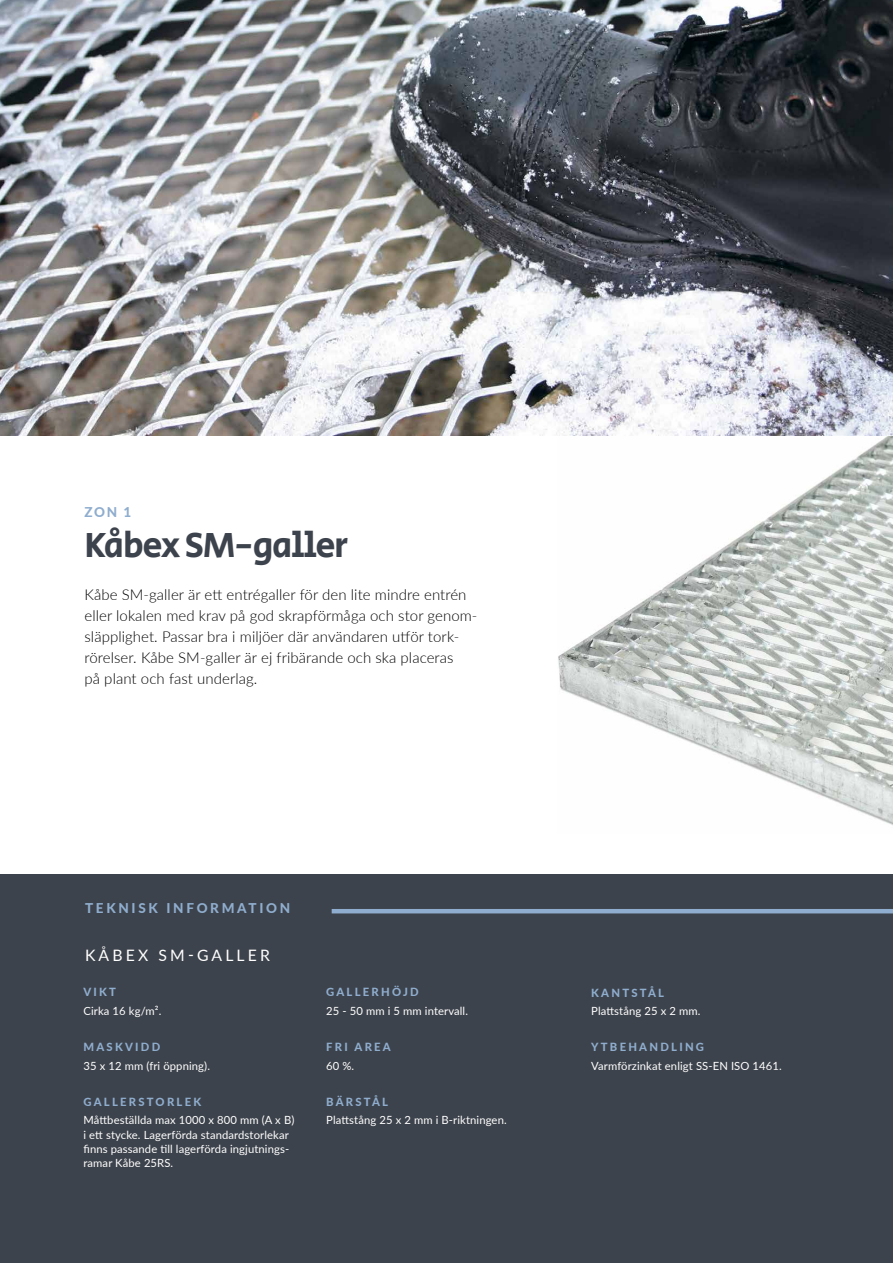
<style>
.page{position:relative;width:893px;height:1263px;background:#fff}
.page>*{position:absolute;margin:0;border:0;box-sizing:border-box;transform-origin:0 0}
.t1{font:36px "Secular One";letter-spacing:-.045em;color:#3d434c}
.t2{font:15.75px "Lato";letter-spacing:.2em;color:#fff}
.t3{font:300 15px/21px "Lato";letter-spacing:.005em;color:#000}
.t4{font:800 13.5px "Lato";letter-spacing:.2em;color:#8fadce}
.t5{font:11.25px/14.2px "Lato";letter-spacing:.01em;color:#fff}
.t6{font:800 11.25px "Lato";letter-spacing:.2em;color:#8fadce}
</style>
<div class="page">
<img style="left:558px;top:436px;width:335px;height:389px">
<img style="left:0;top:0;width:892px;height:436px">
<div style="left:0;top:875px;width:893px;height:388px;background:#3d434c"></div>
<hr style="left:332px;top:909px;width:561px;height:4px;background:#8fadce">
<p class="t4" style="left:85px;top:502px;width:48px">ZON 1</p>
<h1 class="t1" style="left:85px;top:521px;width:266px">Kåbex SM-galler</h1>
<p class="t3" style="left:85px;top:584px;width:394px">Kåbe SM-galler är ett entrégaller för den lite mindre entrén eller lokalen med krav på god skrapförmåga och stor genom&shy;släpplighet. Passar bra i miljöer där användaren utför tork&shy;rörelser. Kåbe SM-galler är ej fribärande och ska placeras<br>på plant och fast underlag.</p>
<p class="t4" style="left:85px;top:898px;width:207px">TEKNISK INFORMATION</p>
<h2 class="t2" style="left:85px;top:944px;width:186px">KÅBEX SM-GALLER</h2>
<p class="t6" style="left:83px;top:984px;width:34px">VIKT</p>
<p class="t5" style="left:83px;top:1003px;width:79px">Cirka 16 kg/m².</p>
<p class="t6" style="left:83px;top:1038px;width:78px">MASKVIDD</p>
<p class="t5" style="left:83px;top:1058px;width:128px">35 x 12 mm (fri öppning).</p>
<p class="t6" style="left:83px;top:1093px;width:119px">GALLERSTORLEK</p>
<p class="t5" style="left:83px;top:1113px;width:212px">Måttbeställda max 1000 x 800 mm (A x B) i ett stycke. Lagerförda standardstorlekar finns passande till lagerförda ingjutnings&shy;ramar Kåbe 25RS.</p>
<p class="t6" style="left:326px;top:984px;width:94px">GALLERHÖJD</p>
<p class="t5" style="left:326px;top:1003px;width:143px">25 - 50 mm i 5 mm intervall.</p>
<p class="t6" style="left:326px;top:1038px;width:66px">FRI AREA</p>
<p class="t5" style="left:326px;top:1058px;width:30px">60 %.</p>
<p class="t6" style="left:326px;top:1093px;width:63px">BÄRSTÅL</p>
<p class="t5" style="left:326px;top:1113px;width:182px">Plattstång 25 x 2 mm i B-riktningen.</p>
<p class="t6" style="left:591px;top:984px;width:74px">KANTSTÅL</p>
<p class="t5" style="left:591px;top:1003px;width:111px">Plattstång 25 x 2 mm.</p>
<p class="t6" style="left:591px;top:1039px;width:114px">YTBEHANDLING</p>
<p class="t5" style="left:591px;top:1058px;width:192px">Varmförzinkat enligt SS-EN ISO 1461.</p>
</div>
